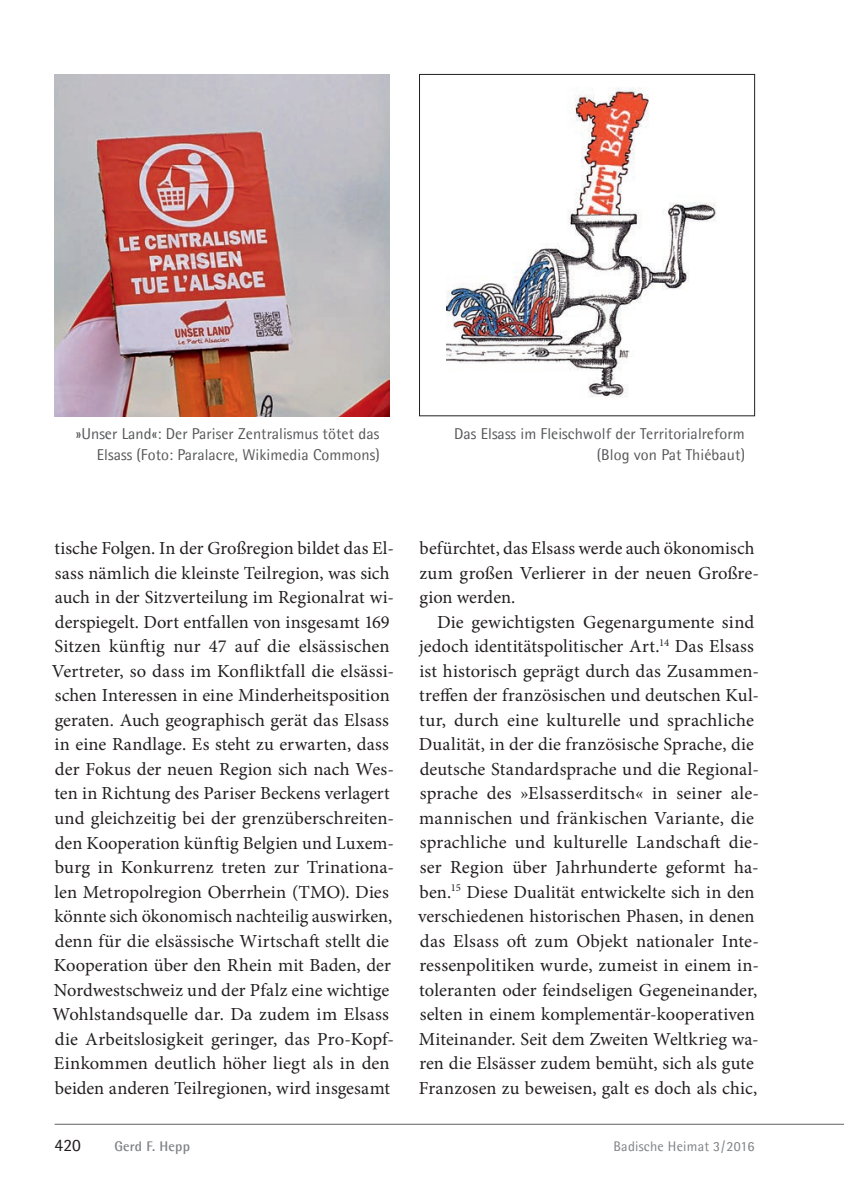
<style>
.page{position:relative;width:844px;height:1191px;background:#fff}
.page>*{position:absolute;margin:0;border:0;box-sizing:border-box;transform-origin:0 0}
.t1{font:18.38px/24.5px "Minion Pro";letter-spacing:.005em;color:#231f20}
.t2{font:17.5px "Agfa Rotis Semisans";color:#231f20}
.t3{font:15.75px/20.1px "Agfa Rotis Semisans";letter-spacing:.005em;color:#57585a;text-align:right}
.t4{font:14px "Agfa Rotis Semisans";letter-spacing:.015em;color:#808285}
.t5{font:700 14px "Agfa Rotis Semisans";letter-spacing:.015em;color:#808285}
</style>
<div class="page">
<hr style="left:55px;top:1124px;width:788px;height:1px;background:#636366">
<img style="left:55px;top:74px;width:334px;height:342px">
<img style="left:446px;top:87px;width:270px;height:311px">
<div style="left:419px;top:74px;width:335px;height:342px;border:1px solid #231f20"></div>
<p class="t3" style="left:76px;top:424px;width:305px">»Unser Land«: Der Pariser Zentralismus tötet das<br>Elsass (Foto: Paralacre, Wikimedia Commons)</p>
<p class="t3" style="left:454px;top:424px;width:292px">Das Elsass im Fleischwolf der Territorialreform (Blog von Pat Thiébaut)</p>
<p class="t1" style="left:52px;top:538px;width:343px">tische Folgen. In der Großregion bildet das El&shy;sass nämlich die kleinste Teilregion, was sich auch in der Sitzverteilung im Regionalrat wi&shy;derspiegelt. Dort entfallen von insgesamt 169<br>Sitzen künftig nur 47 auf die elsässischen Vertreter, so dass im Konfliktfall die elsässi&shy;schen Interessen in eine Minderheitsposition geraten. Auch geographisch gerät das Elsass in eine Randlage. Es steht zu erwarten, dass der Fokus der neuen Region sich nach Wes&shy;ten in Richtung des Pariser Beckens verlagert und gleichzeitig bei der grenzüberschreiten&shy;den Kooperation künftig Belgien und Luxem&shy;burg in Konkurrenz treten zur Trinationa&shy;len Metropolregion Oberrhein (TMO). Dies könnte sich ökonomisch nachteilig auswirken, denn für die elsässische Wirtschaft stellt die Kooperation über den Rhein mit Baden, der Nordwestschweiz und der Pfalz eine wichtige Wohlstandsquelle dar. Da zudem im Elsass die Arbeitslosigkeit geringer, das Pro-Kopf-Einkommen deutlich höher liegt als in den beiden anderen Teilregionen, wird insgesamt</p>
<p class="t1" style="left:419px;top:538px;width:341px">befürchtet, das Elsass werde auch ökonomisch zum großen Verlierer in der neuen Großre&shy;gion werden.</p>
<p class="t1" style="left:418px;top:611px;width:342px;text-indent:19px">Die gewichtigsten Gegenargumente sind jedoch identitätspolitischer Art.<sup>14</sup> Das Elsass ist historisch geprägt durch das Zusammen&shy;treffen der französischen und deutschen Kul&shy;tur, durch eine kulturelle und sprachliche Dualität, in der die französische Sprache, die deutsche Standardsprache und die Regional&shy;sprache des »Elsasserditsch« in seiner ale&shy;mannischen und fränkischen Variante, die sprachliche und kulturelle Landschaft die&shy;ser Region über Jahrhunderte geformt ha&shy;ben.<sup>15</sup> Diese Dualität entwickelte sich in den verschiedenen historischen Phasen, in denen das Elsass oft zum Objekt nationaler Inte&shy;ressenpolitiken wurde, zumeist in einem in&shy;toleranten oder feindseligen Gegeneinander, selten in einem komplementär-kooperativen Miteinander. Seit dem Zweiten Weltkrieg wa&shy;ren die Elsässer zudem bemüht, sich als gute Franzosen zu beweisen, galt es doch als chic,</p>
<p class="t2" style="left:55px;top:1134px;width:28px">420</p>
<p class="t5" style="left:114px;top:1137px;width:77px">Gerd F. Hepp</p>
<p class="t4" style="left:613px;top:1137px;width:142px">Badische Heimat 3 / 2016</p>
</div>
